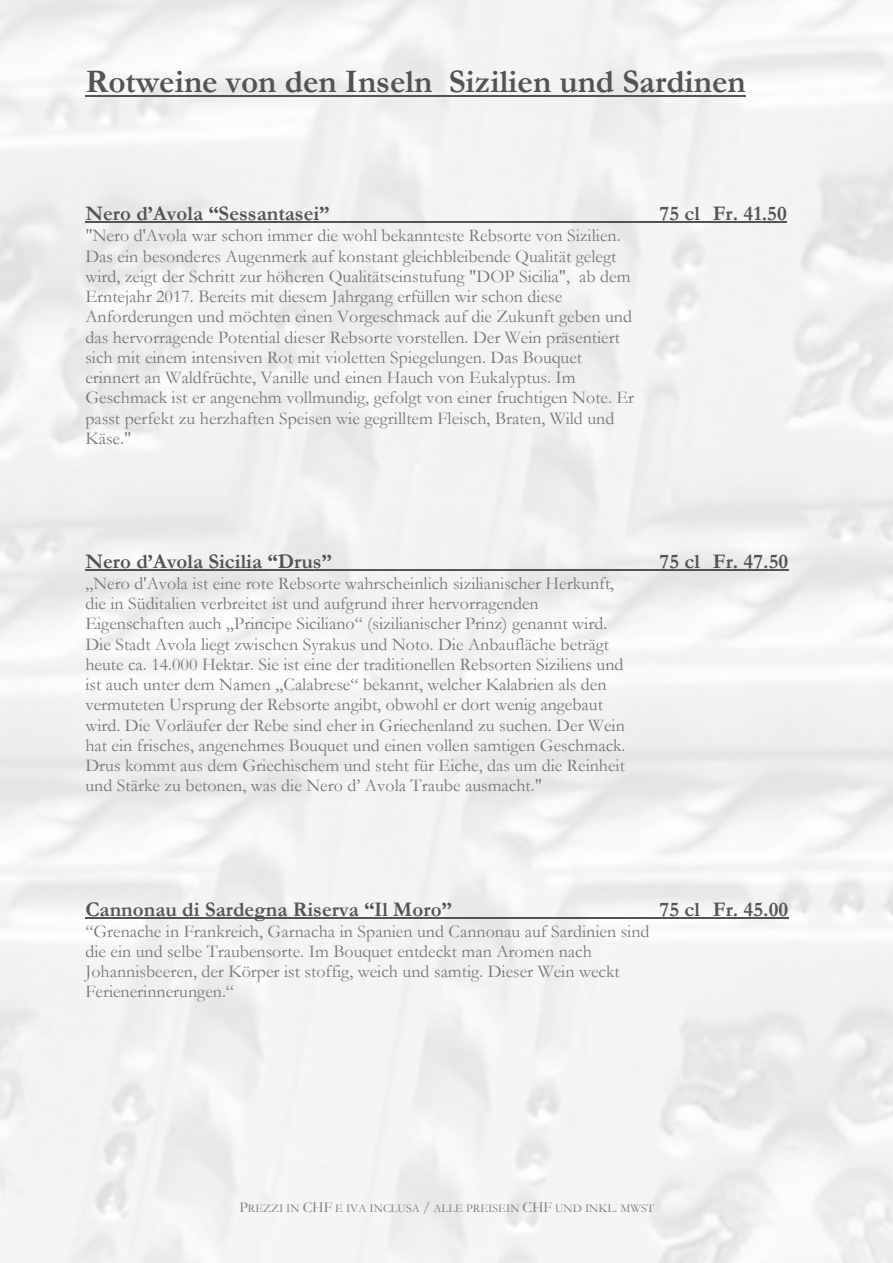
<style>
.page{position:relative;width:893px;height:1263px;background:#fff}
.page>*{position:absolute;margin:0;border:0;box-sizing:border-box;transform-origin:0 0}
.t1{font:700 33.15px "Garamond";color:#515455}
.t2{font:700 20.85px "Garamond";letter-spacing:.005em;color:#515455}
.t3{font:18px/20.2px "Garamond";color:#74787a}
.t4{font:11.85px "Garamond";letter-spacing:.005em;color:#74787a}
.s1{font-size:15.15px}
</style>
<div class="page">
<img style="left:0;top:0;width:893px;height:1263px">
<hr style="left:85px;top:95px;width:661px;height:1px;background:#515455">
<hr style="left:85px;top:222px;width:702px;height:1px;background:#515455">
<hr style="left:85px;top:570px;width:703px;height:1px;background:#515455">
<hr style="left:85px;top:917px;width:703px;height:1px;background:#515455">
<h1 class="t1" style="left:85px;top:59px;width:662px">Rotweine von den Inseln Sizilien und Sardinen</h1>
<p class="t2" style="left:85px;top:200px;width:246px">Nero d’Avola “Sessantasei”</p>
<p class="t2" style="left:659px;top:200px;width:129px">75 cl Fr. 41.50</p>
<p class="t3" style="left:85px;top:225px;width:550px">"Nero d'Avola war schon immer die wohl bekannteste Rebsorte von Sizilien.<br>Das ein besonderes Augenmerk auf konstant gleichbleibende Qualität gelegt wird, zeigt der Schritt zur höheren Qualitätseinstufung "DOP Sicilia", ab dem Erntejahr 2017. Bereits mit diesem Jahrgang erfüllen wir schon diese Anforderungen und möchten einen Vorgeschmack auf die Zukunft geben und das hervorragende Potential dieser Rebsorte vorstellen. Der Wein präsentiert sich mit einem intensiven Rot mit violetten Spiegelungen. Das Bouquet erinnert an Waldfrüchte, Vanille und einen Hauch von Eukalyptus. Im Geschmack ist er angenehm vollmundig, gefolgt von einer fruchtigen Note. Er passt perfekt zu herzhaften Speisen wie gegrilltem Fleisch, Braten, Wild und Käse."</p>
<p class="t2" style="left:85px;top:547px;width:248px">Nero d’Avola Sicilia “Drus”</p>
<p class="t2" style="left:660px;top:547px;width:130px">75 cl Fr. 47.50</p>
<p class="t3" style="left:85px;top:573px;width:542px">„Nero d'Avola ist eine rote Rebsorte wahrscheinlich sizilianischer Herkunft, die in Süditalien verbreitet ist und aufgrund ihrer hervorragenden Eigenschaften auch „Principe Siciliano“ (sizilianischer Prinz) genannt wird.<br>Die Stadt Avola liegt zwischen Syrakus und Noto. Die Anbaufläche beträgt heute ca. 14.000 Hektar. Sie ist eine der traditionellen Rebsorten Siziliens und ist auch unter dem Namen „Calabrese“ bekannt, welcher Kalabrien als den vermuteten Ursprung der Rebsorte angibt, obwohl er dort wenig angebaut wird. Die Vorläufer der Rebe sind eher in Griechenland zu suchen. Der Wein hat ein frisches, angenehmes Bouquet und einen vollen samtigen Geschmack.<br>Drus kommt aus dem Griechischem und steht für Eiche, das um die Reinheit und Stärke zu betonen, was die Nero d’ Avola Traube ausmacht."</p>
<p class="t2" style="left:85px;top:895px;width:368px">Cannonau di Sardegna Riserva “Il Moro”</p>
<p class="t2" style="left:660px;top:895px;width:130px">75 cl Fr. 45.00</p>
<p class="t3" style="left:85px;top:921px;width:566px">“Grenache in Frankreich, Garnacha in Spanien und Cannonau auf Sardinien sind die ein und selbe Traubensorte. Im Bouquet entdeckt man Aromen nach Johannisbeeren, der Körper ist stoffig, weich und samtig. Dieser Wein weckt Ferienerinnerungen.“</p>
<p class="t4" style="left:239px;top:1200px;width:416px"><span class="s1">P</span>REZZI IN <span class="s1">CHF</span> E IVA INCLUSA <span class="s1">/</span> ALLE PREISEIN <span class="s1">CHF</span> UND INKL<span class="s1">.</span> MWST</p>
</div>
